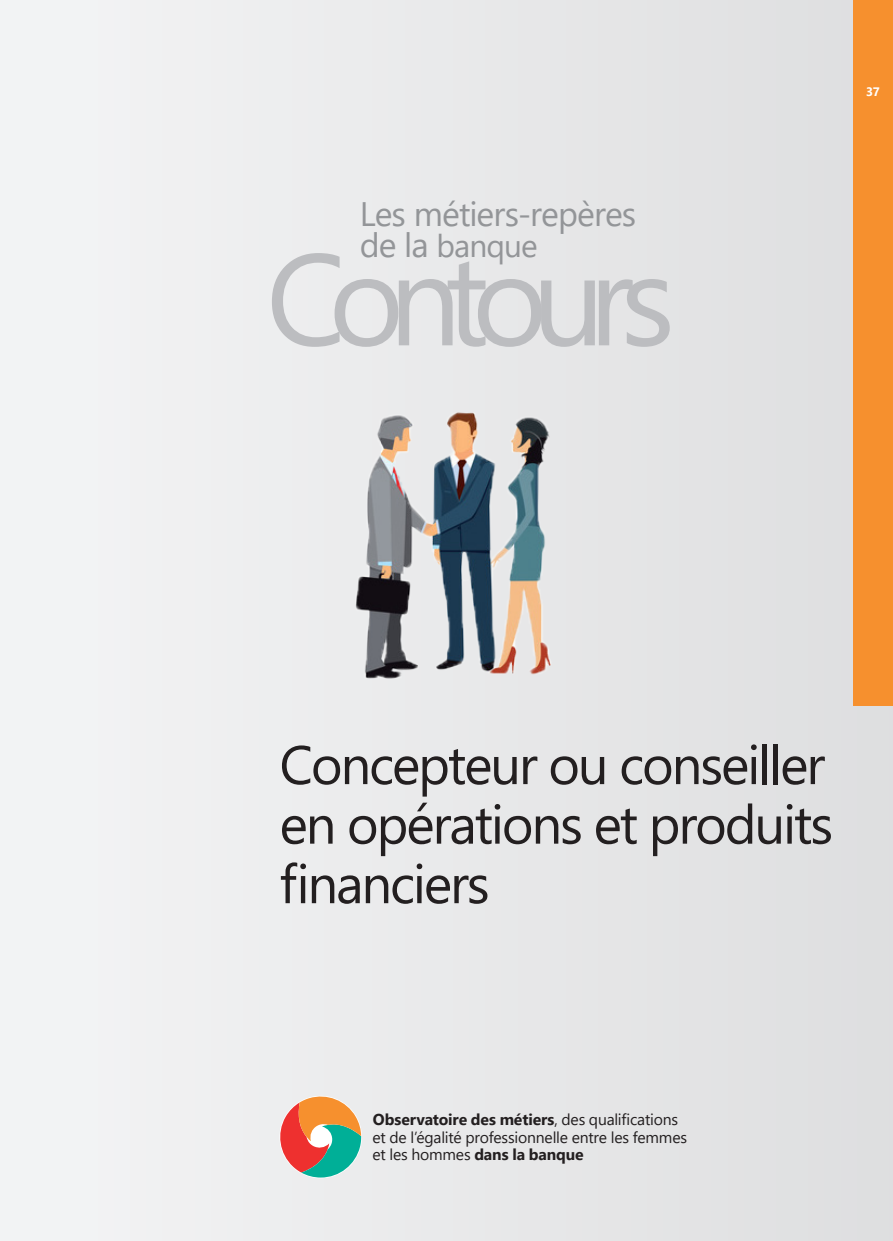
<style>
.page{position:relative;width:893px;height:1241px;background:#fff}
.page>*{position:absolute;margin:0;border:0;box-sizing:border-box;transform-origin:0 0}
.t1{font:129.5px "Segoe UI";letter-spacing:-.13em;color:#bcbdc0}
.page_garde_titre_met{font:54.25px/59.5px "Segoe UI";letter-spacing:-.04em;color:#231f20}
.t2{font:33.95px "Segoe UI";letter-spacing:-.025em;color:#939598}
.t3{font:31.68px "Segoe UI";letter-spacing:-.03em;color:#939598}
.t4{font:15.75px/17.5px "Segoe UI";letter-spacing:-.015em;color:#231f20}
.PAGE{font:700 12.25px "Segoe UI";color:#fff}
.s1{font-size:33.95px}
.s2{font-weight:700}
</style>
<div class="page">
<div style="left:0;top:0;width:893px;height:1240px;background:#e9eaeb"></div>
<svg style="left:279px;top:1096px;width:82px;height:81px"></svg>
<img style="left:356px;top:412px;width:195px;height:266px">
<div style="left:853px;top:0;width:40px;height:705px;background:#f6902e"></div>
<h3 class="t2" style="left:360px;top:181px;width:278px">Les métiers-repères</h3>
<h3 class="t3" style="left:360px;top:216px;width:179px"><span class="s1">de la</span> banque</h3>
<h1 class="t1" style="left:266px;top:177px;width:411px">Contours</h1>
<p class="PAGE" style="left:866px;top:80px;width:15px">37</p>
<p class="page_garde_titre_met" style="left:279px;top:730px;width:555px">Concepteur ou conseiller en opérations et produits financiers</p>
<p class="t4" style="left:372px;top:1109px;width:316px"><span class="s2">Observatoire des métiers</span>, des qualifications et de l’égalité professionnelle entre les femmes et les hommes <span class="s2">dans la banque</span></p>
</div>
